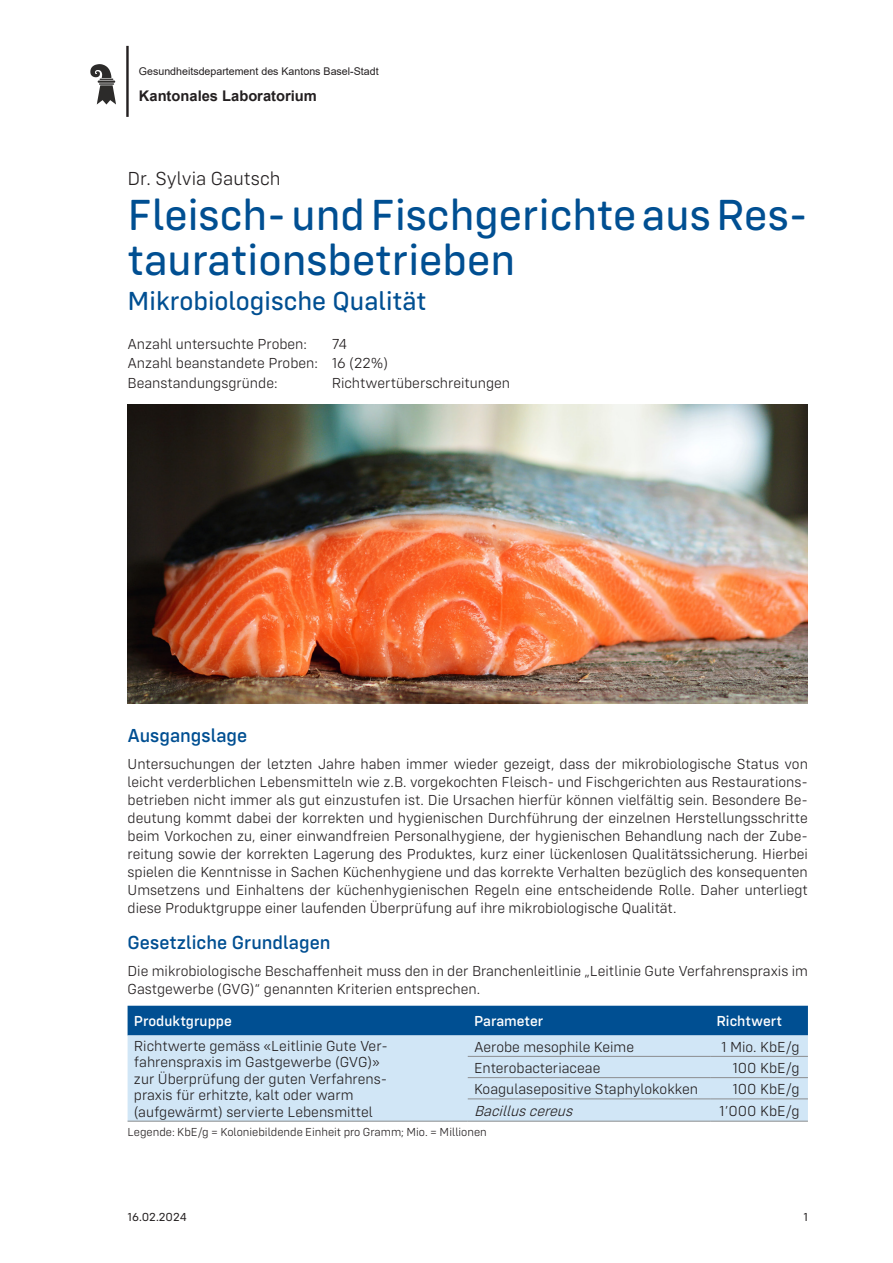
<style>
.page{position:relative;width:893px;height:1263px;background:#fff}
.page>*{position:absolute;margin:0;border:0;box-sizing:border-box;transform-origin:0 0}
.t1{font:45px/45px "Config Rounded Text";color:#004f92}
.Untertitel{font:27px "Config Rounded Text";color:#004f92}
.Zwischentitel{font:500 19.5px "Config Rounded";color:#004f92}
.t2{font:300 19.5px "Config Rounded";color:#231f20}
.Lauftext{font:300 15px/18px "Config Rounded";color:#231f20;text-align:justify}
.Tabelle_Text{font:300 15px "Config Rounded";color:#231f20}
.Proben{font:300 15px "Config Rounded";color:#231f20}
.Tabelle_Titel{font:500 15px "Config Rounded";color:#fff}
.Tabelle_Text-2{font:italic 300 15px "Config Rounded";color:#231f20}
.t3{font:700 14.7px "Arial";color:#231f20}
.Tabelle_Fussnote{font:300 12px "Config Rounded";color:#231f20}
.t4{font:12px "Config Rounded";color:#231f20}
.t5{font:10.65px "Arial";color:#231f20}
</style>
<div class="page">
<svg style="left:90px;top:64px;width:26px;height:40px"></svg>
<hr style="left:126px;top:46px;width:3px;height:71px;background:#231f20">
<img style="left:128px;top:405px;width:680px;height:298px">
<div style="left:128px;top:1006px;width:680px;height:29px;background:#004f92"></div>
<div style="left:128px;top:1035px;width:680px;height:86px;background:#d1e6f6"></div>
<hr style="left:468px;top:1056px;width:242px;height:1px;background:#8b8d8f">
<hr style="left:710px;top:1056px;width:98px;height:1px;background:#8b8d8f">
<hr style="left:468px;top:1077px;width:242px;height:1px;background:#8b8d8f">
<hr style="left:710px;top:1077px;width:98px;height:1px;background:#8b8d8f">
<hr style="left:468px;top:1098px;width:242px;height:1px;background:#8b8d8f">
<hr style="left:710px;top:1098px;width:98px;height:1px;background:#8b8d8f">
<hr style="left:128px;top:1121px;width:340px;height:1px;background:#8b8d8f">
<hr style="left:468px;top:1121px;width:242px;height:1px;background:#8b8d8f">
<hr style="left:710px;top:1121px;width:98px;height:1px;background:#8b8d8f">
<p class="t5" style="left:139px;top:64px;width:241px">Gesundheitsdepartement des Kantons Basel-Stadt</p>
<p class="t3" style="left:139px;top:86px;width:180px">Kantonales Laboratorium</p>
<p class="t2" style="left:128px;top:167px;width:154px">Dr. Sylvia Gautsch</p>
<p class="t1" style="left:128px;top:192px;width:682px">Fleisch- und Fischgerichte aus Res&shy;taurationsbetrieben</p>
<p class="Untertitel" style="left:128px;top:285px;width:300px">Mikrobiologische Qualität</p>
<p class="Proben" style="left:128px;top:335px;width:181px">Anzahl untersuchte Proben:</p>
<p class="Proben" style="left:332px;top:335px;width:17px">74</p>
<p class="Proben" style="left:128px;top:355px;width:262px">Anzahl beanstandete Proben: 16 (22%)</p>
<p class="Proben" style="left:128px;top:374px;width:152px">Beanstandungsgründe:</p>
<p class="Proben" style="left:332px;top:374px;width:180px">Richtwertüberschreitungen</p>
<p class="Zwischentitel" style="left:128px;top:724px;width:121px">Ausgangslage</p>
<p class="Lauftext" style="left:128px;top:755px;width:682px">Untersuchungen der letzten Jahre haben immer wieder gezeigt, dass der mikrobiologische Status von leicht verderblichen Lebensmitteln wie z.B. vorgekochten Fleisch- und Fischgerichten aus Restaurations&shy;betrieben nicht immer als gut einzustufen ist. Die Ursachen hierfür können vielfältig sein. Besondere Be&shy;deutung kommt dabei der korrekten und hygienischen Durchführung der einzelnen Herstellungsschritte beim Vorkochen zu, einer einwandfreien Personalhygiene, der hygienischen Behandlung nach der Zube&shy;reitung sowie der korrekten Lagerung des Produktes, kurz einer lückenlosen Qualitätssicherung. Hierbei spielen die Kenntnisse in Sachen Küchenhygiene und das korrekte Verhalten bezüglich des konsequenten Umsetzens und Einhaltens der küchenhygienischen Regeln eine entscheidende Rolle. Daher unterliegt diese Produktgruppe einer laufenden Überprüfung auf ihre mikrobiologische Qualität.</p>
<p class="Zwischentitel" style="left:128px;top:931px;width:204px">Gesetzliche Grundlagen</p>
<p class="Lauftext" style="left:128px;top:962px;width:682px">Die mikrobiologische Beschaffenheit muss den in der Branchenleitlinie „Leitlinie Gute Verfahrenspraxis im<br>Gastgewerbe (GVG)“ genannten Kriterien entsprechen.</p>
<p class="Tabelle_Titel" style="left:134px;top:1012px;width:99px">Produktgruppe</p>
<p class="Tabelle_Titel" style="left:474px;top:1012px;width:71px">Parameter</p>
<p class="Tabelle_Titel" style="left:716px;top:1012px;width:67px">Richtwert</p>
<p class="Tabelle_Text" style="left:134px;top:1037px;width:255px">Richtwerte gemäss «Leitlinie Gute Ver-</p>
<p class="Tabelle_Text" style="left:134px;top:1054px;width:248px">fahrenspraxis im Gastgewerbe (GVG)»</p>
<p class="Tabelle_Text" style="left:134px;top:1070px;width:255px">zur Überprüfung der guten Verfahrens-</p>
<p class="Tabelle_Text" style="left:134px;top:1087px;width:221px">praxis für erhitzte, kalt oder warm</p>
<p class="Tabelle_Text" style="left:134px;top:1103px;width:241px">(aufgewärmt) servierte Lebensmittel</p>
<p class="Tabelle_Text" style="left:474px;top:1038px;width:161px">Aerobe mesophile Keime</p>
<p class="Tabelle_Text" style="left:721px;top:1038px;width:80px">1 Mio. KbE/g</p>
<p class="Tabelle_Text" style="left:474px;top:1059px;width:128px">Enterobacteriaceae</p>
<p class="Tabelle_Text" style="left:732px;top:1059px;width:69px">100 KbE/g</p>
<p class="Tabelle_Text" style="left:474px;top:1080px;width:225px">Koagulasepositive Staphylokokken</p>
<p class="Tabelle_Text" style="left:732px;top:1080px;width:69px">100 KbE/g</p>
<p class="Tabelle_Text-2" style="left:474px;top:1102px;width:104px">Bacilluscereus</p>
<p class="Tabelle_Text" style="left:719px;top:1102px;width:82px">1’000 KbE/g</p>
<p class="Tabelle_Fussnote" style="left:128px;top:1125px;width:361px">Legende: KbE/g = Koloniebildende Einheit pro Gramm; Mio. = Millionen</p>
<p class="t4" style="left:128px;top:1210px;width:61px">16.02.2024</p>
<p class="t4" style="left:803px;top:1210px;width:6px">1</p>
</div>
